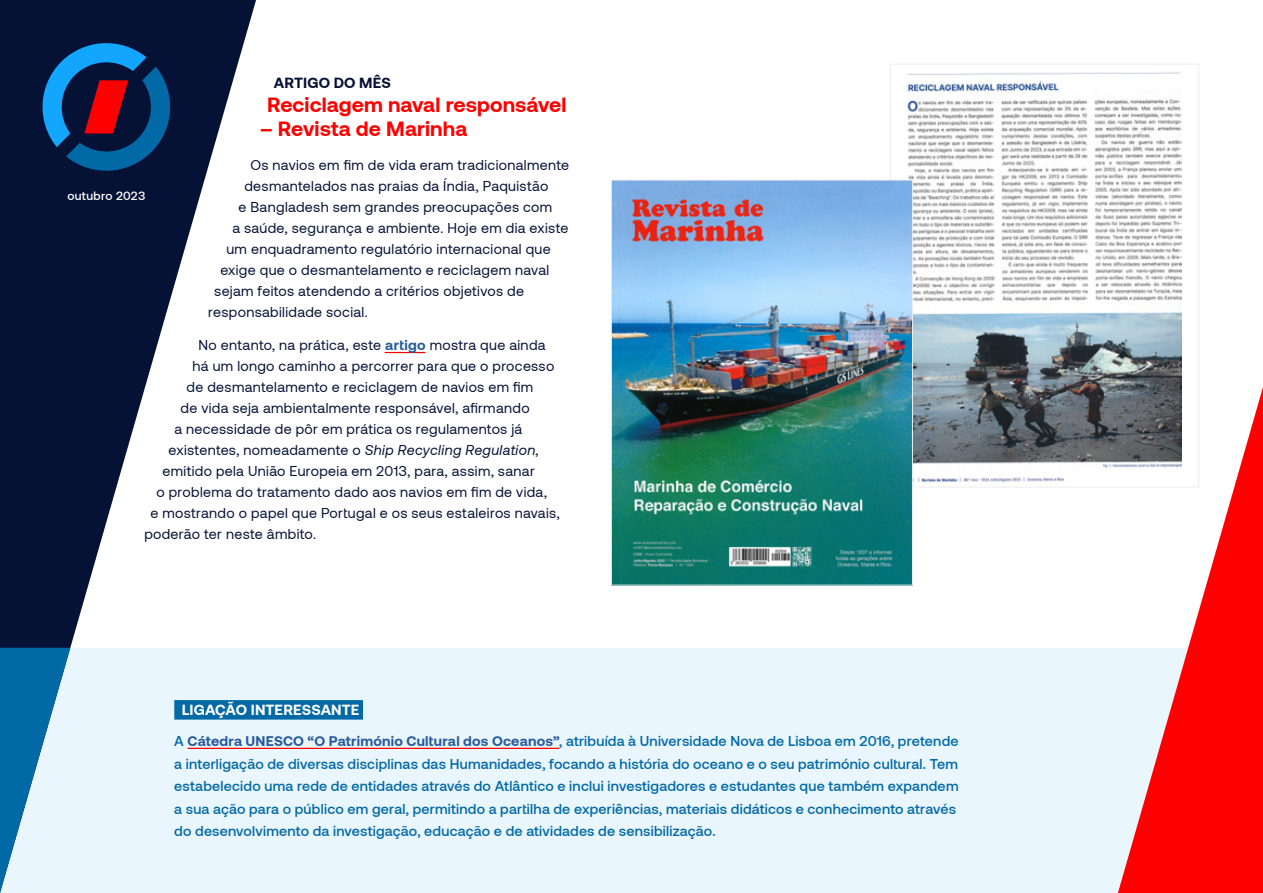
<style>
.page{position:relative;width:1263px;height:893px;background:#fff}
.page>*{position:absolute;margin:0;border:0;box-sizing:border-box;transform-origin:0 0}
.t1{font:700 21px "Aeonik";letter-spacing:.005em;color:#f00}
.t2{font:700 15px "Aeonik";color:#fff}
.t3{font:700 15px "Aeonik";letter-spacing:.005em;color:#051236}
.t4{font:14.25px "Aeonik";letter-spacing:.025em;color:#051236}
.t5{font:500 14.25px/22.5px "Aeonik";letter-spacing:.015em;color:#0069a6}
.t6{font:500 12px "Aeonik";letter-spacing:.03em;color:#fff}
.s1{font-weight:700;color:#275b9b}
.s2{font-style:italic}
</style>
<div class="page">
<div style="left:256px;top:648px;width:862px;height:245px;background:#eaf6fe"></div>
<svg style="left:0;top:0;width:256px;height:893px"></svg>
<svg style="left:36px;top:37px;width:140px;height:140px;background:#193462"></svg>
<hr style="left:385px;top:352px;width:40px;height:1px;background:#f00">
<svg style="left:0;top:648px;width:70px;height:245px;background:#72add0"></svg>
<div style="left:174px;top:700px;width:189px;height:20px;background:#0069a6"></div>
<hr style="left:188px;top:748px;width:371px;height:1px;background:#f00">
<svg style="left:1118px;top:387px;width:145px;height:506px;fill:#f00"></svg>
<img style="left:907px;top:72px;width:274px;height:413px">
<img style="left:613px;top:182px;width:298px;height:401px">
<div style="left:611px;top:180px;width:302px;height:405px;border:1px solid #ededed"></div>
<p class="t3" style="left:274px;top:74px;width:119px">ARTIGO DO MÊS</p>
<h1 class="t1" style="left:267px;top:92px;width:301px">Reciclagem naval responsável</h1>
<h1 class="t1" style="left:260px;top:116px;width:209px">– Revista de Marinha</h1>
<p class="t4" style="left:250px;top:157px;width:320px">Os navios em fim de vida eram tradicionalmente</p>
<p class="t4" style="left:244px;top:178px;width:305px">desmantelados nas praias da Índia, Paquistão</p>
<p class="t4" style="left:238px;top:199px;width:315px">e Bangladesh sem grandes preocupações com</p>
<p class="t4" style="left:232px;top:220px;width:337px">a saúde, segurança e ambiente. Hoje em dia existe</p>
<p class="t4" style="left:226px;top:241px;width:326px">um enquadramento regulatório internacional que</p>
<p class="t4" style="left:220px;top:262px;width:330px">exige que o desmantelamento e reciclagem naval</p>
<p class="t4" style="left:214px;top:283px;width:311px">sejam feitos atendendo a critérios objetivos de</p>
<p class="t4" style="left:208px;top:304px;width:161px">responsabilidade social.</p>
<p class="t4" style="left:199px;top:337px;width:348px">No entanto, na prática, este <span class="s1">artigo</span> mostra que ainda</p>
<p class="t4" style="left:193px;top:358px;width:363px">há um longo caminho a percorrer para que o processo</p>
<p class="t4" style="left:187px;top:379px;width:348px">de desmantelamento e reciclagem de navios em fim</p>
<p class="t4" style="left:181px;top:400px;width:351px">de vida seja ambientalmente responsável, afirmando</p>
<p class="t4" style="left:175px;top:421px;width:349px">a necessidade de pôr em prática os regulamentos já</p>
<p class="t4" style="left:168px;top:442px;width:371px">existentes, nomeadamente o <span class="s2">Ship Recycling Regulation</span>,</p>
<p class="t4" style="left:162px;top:463px;width:374px">emitido pela União Europeia em 2013, para, assim, sanar</p>
<p class="t4" style="left:156px;top:484px;width:392px">o problema do tratamento dado aos navios em fim de vida,</p>
<p class="t4" style="left:150px;top:505px;width:411px">e mostrando o papel que Portugal e os seus estaleiros navais,</p>
<p class="t4" style="left:144px;top:526px;width:173px">poderão ter neste âmbito.</p>
<p class="t6" style="left:67px;top:189px;width:79px">outubro 2023</p>
<p class="t2" style="left:182px;top:701px;width:179px">LIGAÇÃO INTERESSANTE</p>
<p class="t5" style="left:174px;top:730px;width:786px">A <span class="s1">Cátedra UNESCO “O Património Cultural dos Oceanos”</span>, atribuída à Universidade Nova de Lisboa em 2016, pretende a interligação de diversas disciplinas das Humanidades, focando a história do oceano e o seu património cultural. Tem estabelecido uma rede de entidades através do Atlântico e inclui investigadores e estudantes que também expandem a sua ação para o público em geral, permitindo a partilha de experiências, materiais didáticos e conhecimento através do desenvolvimento da investigação, educação e de atividades de sensibilização.</p>
</div>
